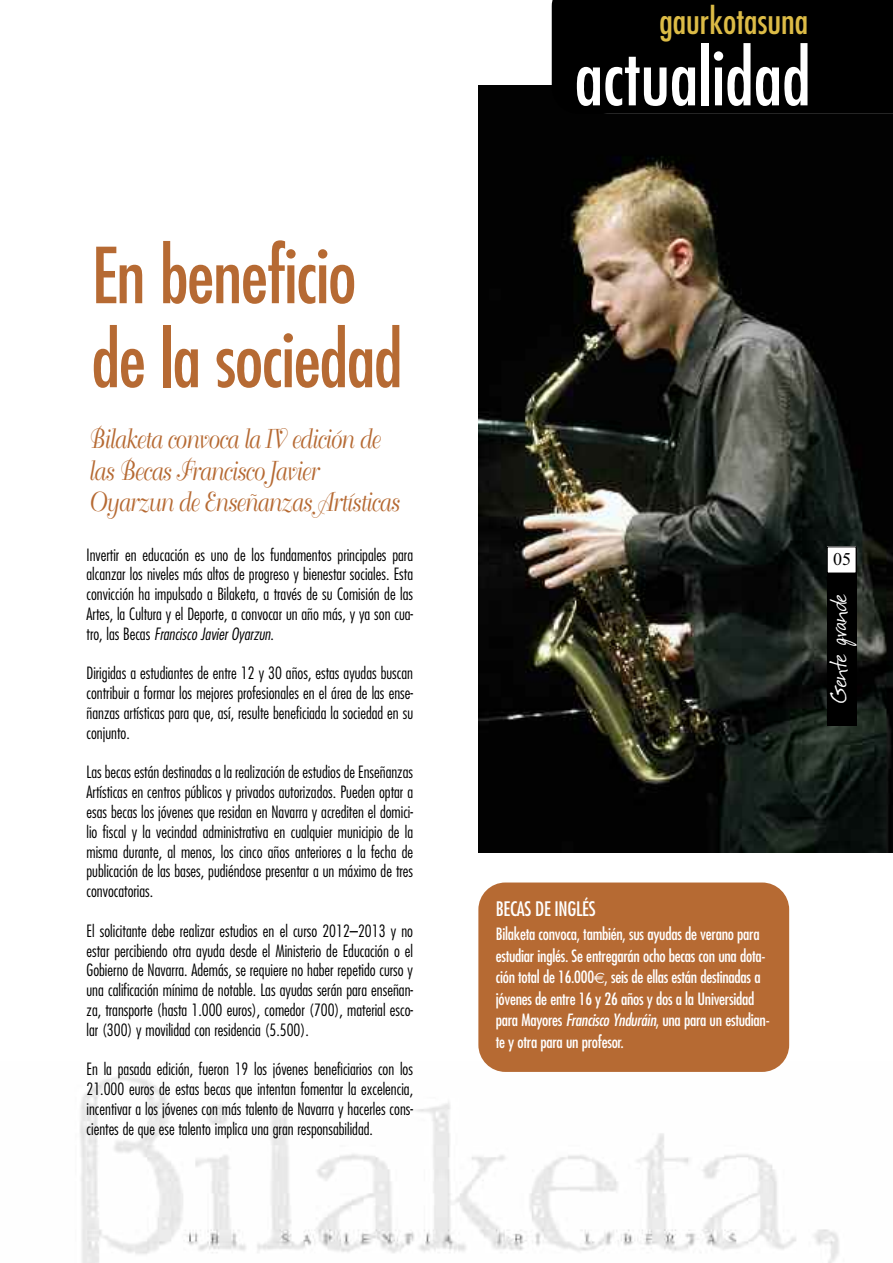
<style>
.page{position:relative;width:893px;height:1263px;background:#fff}
.page>*{position:absolute;margin:0;border:0;box-sizing:border-box;transform-origin:0 0}
.t1{font:condensed 75px/84px "Futura";letter-spacing:-.015em;color:#b66a33}
.t2{font:condensed 75px "Futura";color:#fff}
.t3{font:condensed 35.25px "Futura";color:#dcbb46}
.t4{font:27px/31.5px "Bellevue";letter-spacing:-.02em;color:#b66a33;scale:.8 1}
.t5{font:22.5px "Festus";color:#fff}
.t6{font:condensed 19.5px "Futura";letter-spacing:-.015em;color:#fff}
.t7{font:18px "Times New Roman";color:#000}
.t8{font:300 condensed 16.5px/19.8px "Futura";color:#000;text-align:justify}
.t9{font:condensed 16.5px/21.5px "Futura";letter-spacing:-.015em;color:#fff}
.s1{font-style:italic}
.s2{font-family:"Euro Sans";font-stretch:normal;font-size:15px}
</style>
<div class="page">
<img style="left:478px;top:85px;width:415px;height:767px">
<div style="left:827px;top:548px;width:29px;height:178px;background:#000"></div>
<div style="left:827px;top:547px;width:29px;height:26px;background:#fff"></div>
<div style="left:552px;top:0;width:341px;height:114px;background:#000"></div>
<img style="left:80px;top:1061px;width:759px;height:202px">
<div style="left:478px;top:882px;width:311px;height:190px;background:#b66a33;border-radius:27px"></div>
<h1 class="t1" style="left:92px;top:238px;width:312px">En beneficio de la sociedad</h1>
<h3 class="t4" style="left:88px;top:425px;width:389px">Bilaketa convoca la IV edición de las Becas Francisco Javier<br>Oyarzun de Enseñanzas Artísticas</h3>
<p class="t8" style="left:87px;top:546px;width:328px">Invertir en educación es uno de los fundamentos principales para alcanzar los niveles más altos de progreso y bienestar sociales. Esta convicción ha impulsado a Bilaketa, a través de su Comisión de las Artes, la Cultura y el Deporte, a convocar un año más, y ya son cua&shy;tro, las Becas <span class="s1">Francisco Javier Oyarzun</span>.</p>
<p class="t8" style="left:87px;top:664px;width:328px">Dirigidas a estudiantes de entre 12 y 30 años, estas ayudas buscan contribuir a formar los mejores profesionales en el área de las ense&shy;ñanzas artísticas para que, así, resulte beneficiada la sociedad en su conjunto.</p>
<p class="t8" style="left:87px;top:763px;width:328px">Las becas están destinadas a la realización de estudios de Enseñanzas Artísticas en centros públicos y privados autorizados. Pueden optar a esas becas los jóvenes que residan en Navarra y acrediten el domici&shy;lio fiscal y la vecindad administrativa en cualquier municipio de la misma durante, al menos, los cinco años anteriores a la fecha de publicación de las bases, pudiéndose presentar a un máximo de tres convocatorias.</p>
<p class="t8" style="left:87px;top:922px;width:328px">El solicitante debe realizar estudios en el curso 2012–2013 y no estar percibiendo otra ayuda desde el Ministerio de Educación o el Gobierno de Navarra. Además, se requiere no haber repetido curso y una calificación mínima de notable. Las ayudas serán para enseñan&shy;za, transporte (hasta 1.000 euros), comedor (700), material esco&shy;lar (300) y movilidad con residencia (5.500).</p>
<p class="t8" style="left:87px;top:1060px;width:328px">En la pasada edición, fueron 19 los jóvenes beneficiarios con los 21.000 euros de estas becas que intentan fomentar la excelencia, incentivar a los jóvenes con más talento de Navarra y hacerles cons&shy;cientes de que ese talento implica una gran responsabilidad.</p>
<h2 class="t3" style="left:659px;top:5px;width:150px">gaurkotasuna</h2>
<h1 class="t2" style="left:575px;top:43px;width:238px">actualidad</h1>
<p class="t7" style="left:833px;top:549px;width:19px">05</p>
<h3 class="t5" style="left:825px;top:703px;width:111px;rotate:-90deg">Gente grande</h3>
<p class="t6" style="left:496px;top:900px;width:101px">BECAS DE INGLÉS</p>
<p class="t9" style="left:496px;top:924px;width:275px">Bilaketa convoca, también, sus ayudas de verano para estudiar inglés. Se entregarán ocho becas con una dota&shy;ción total de 16.000<span class="s2">€</span>, seis de ellas están destinadas a jóvenes de entre 16 y 26 años y dos a la Universidad para Mayores <span class="s1">Francisco Ynduráin</span>, una para un estudian&shy;te y otra para un profesor.</p>
</div>
